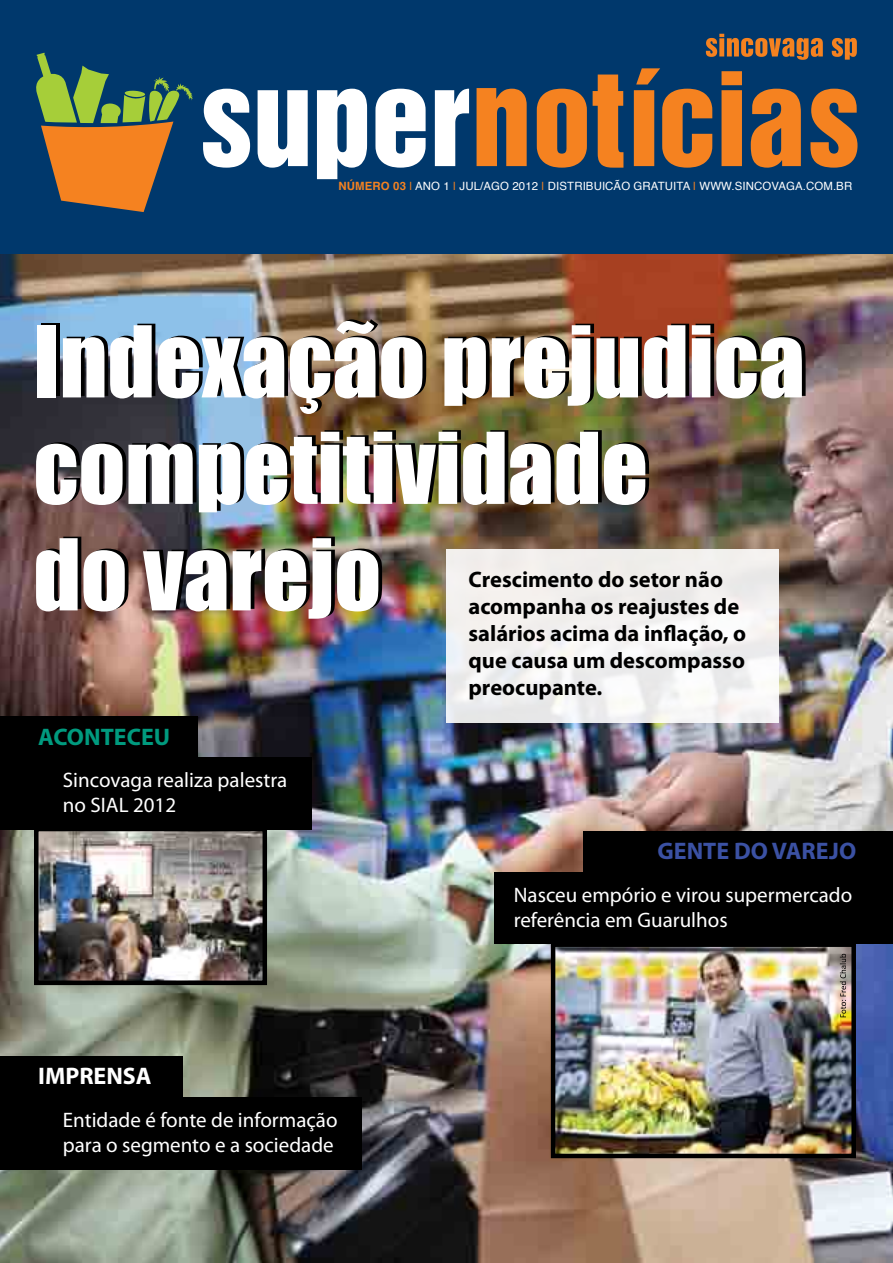
<style>
.page{position:relative;width:893px;height:1263px;background:#fff}
.page>*{position:absolute;margin:0;border:0;box-sizing:border-box;transform-origin:0 0}
.t1{font:91.35px/106.5px "Impact";color:#fff}
.t2{font:700 24px "Myriad Pro";color:#3b51a3}
.t3{font:700 24px "Myriad Pro";color:#009a7e}
.t4{font:700 24px "Myriad Pro";color:#fff}
.t5{font:700 22.5px/27px "Myriad Pro";color:#000}
.t6{font:21px/25.2px "Myriad Pro";color:#fff}
.t7{font:11.4px "Helvetica";letter-spacing:.01em;color:#fff}
.s1{font-weight:700;color:#f58220}
.s2{color:#f58220}
</style>
<div class="page">
<img style="left:0;top:253px;width:893px;height:1010px">
<img style="left:556px;top:947px;width:295px;height:206px">
<div style="left:0;top:0;width:893px;height:253px;background:#00386c"></div>
<div style="left:0;top:1097px;width:361px;height:72px;background:#000"></div>
<div style="left:0;top:1056px;width:183px;height:49px;background:#000"></div>
<svg style="left:203px;top:89px;width:47px;height:79px"></svg>
<svg style="left:258px;top:90px;width:50px;height:78px"></svg>
<svg style="left:317px;top:89px;width:50px;height:90px"></svg>
<svg style="left:375px;top:89px;width:51px;height:79px"></svg>
<svg style="left:435px;top:89px;width:34px;height:77px"></svg>
<svg style="left:477px;top:88px;width:50px;height:78px"></svg>
<svg style="left:537px;top:89px;width:50px;height:79px"></svg>
<svg style="left:593px;top:75px;width:30px;height:93px"></svg>
<svg style="left:634px;top:68px;width:78px;height:100px"></svg>
<svg style="left:721px;top:71px;width:21px;height:95px;background:#e17c26"></svg>
<svg style="left:751px;top:89px;width:50px;height:79px"></svg>
<svg style="left:810px;top:89px;width:47px;height:79px"></svg>
<svg style="left:36px;top:53px;width:157px;height:159px"></svg>
<div style="left:583px;top:831px;width:310px;height:42px;background:#000"></div>
<div style="left:551px;top:942px;width:305px;height:216px;border:4px solid #000"></div>
<div style="left:495px;top:872px;width:398px;height:72px;background:#000"></div>
<img style="left:39px;top:832px;width:223px;height:148px">
<div style="left:34px;top:827px;width:233px;height:158px;border:4px solid #000"></div>
<svg style="left:706px;top:34px;width:117px;height:26px"></svg>
<svg style="left:832px;top:38px;width:25px;height:22px"></svg>
<div style="left:446px;top:550px;width:332px;height:173px;background:linear-gradient(to right,#f0efee,#f3f2f2)"></div>
<div style="left:0;top:758px;width:312px;height:72px;background:#000"></div>
<div style="left:0;top:716px;width:198px;height:50px;background:#000"></div>
<svg style="left:840px;top:954px;width:6px;height:63px"></svg>
<p class="t7" style="left:339px;top:178px;width:515px"><span class="s1">NÚMERO 03</span> <span class="s2">|</span> ANO 1 <span class="s2">|</span> JUL/AGO 2012 <span class="s2">|</span> DISTRIBUICÃO GRATUITA <span class="s2">|</span> WWW.SINCOVAGA.COM.BR</p>
<h1 class="t1" style="left:33px;top:306px;width:773px">Indexação prejudica competitividade<br>do varejo</h1>
<p class="t5" style="left:468px;top:565px;width:279px">Crescimento do setor não acompanha os reajustes de salários acima da inflação, o que causa um descompasso preocupante.</p>
<p class="t3" style="left:38px;top:721px;width:133px">ACONTECEU</p>
<p class="t6" style="left:63px;top:767px;width:226px">Sincovaga realiza palestra no SIAL 2012</p>
<p class="t4" style="left:38px;top:1061px;width:115px">IMPRENSA</p>
<p class="t6" style="left:63px;top:1106px;width:276px">Entidade é fonte de informação para o segmento e a sociedade</p>
<p class="t2" style="left:657px;top:835px;width:200px">GENTE DO VAREJO</p>
<p class="t6" style="left:514px;top:882px;width:340px">Nasceu empório e virou supermercado referência em Guarulhos</p>
</div>
